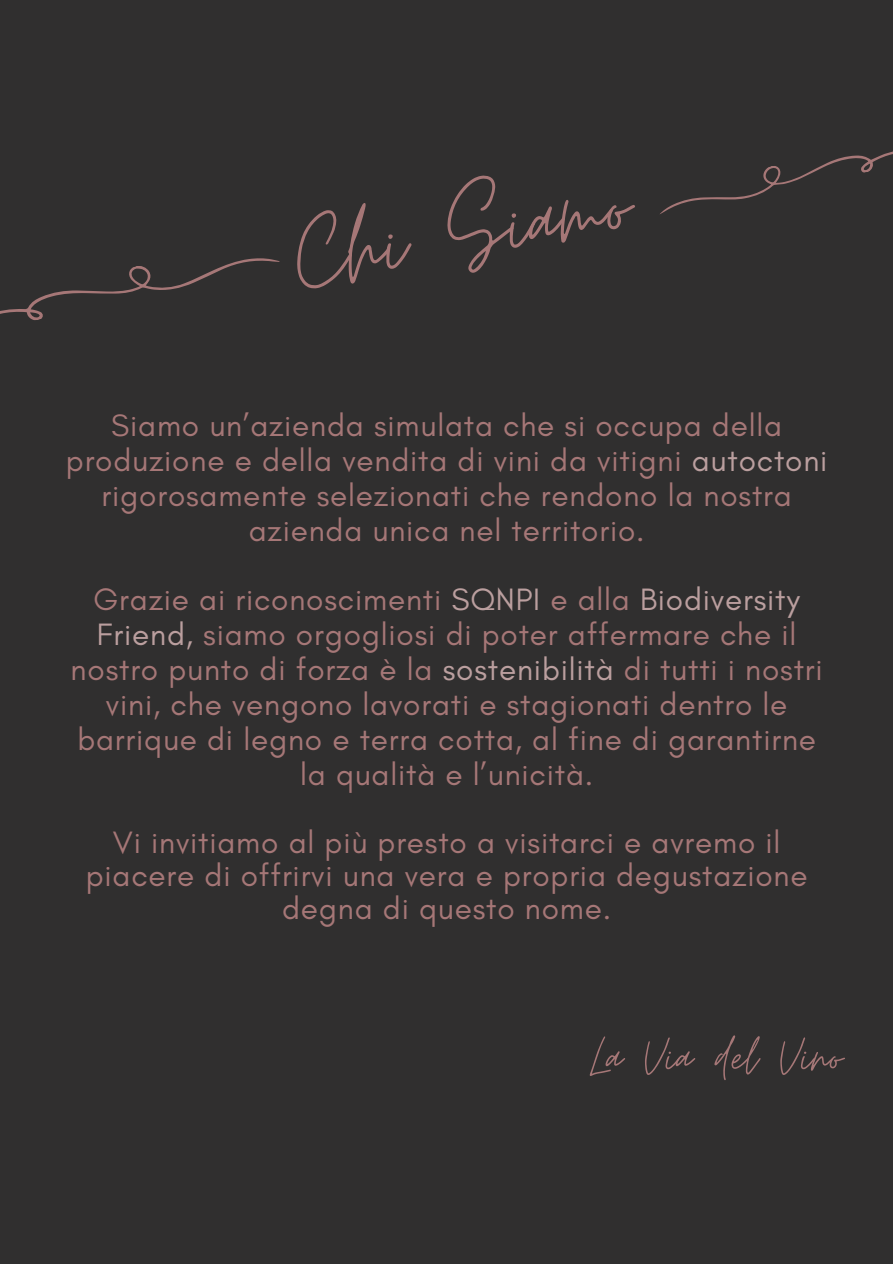
<style>
.page{position:relative;width:893px;height:1264px;background:#fff}
.page>*{position:absolute;margin:0;border:0;box-sizing:border-box;transform-origin:0 0}
.t1{font:116.85px "Moon Time";color:#a67777}
.t2{font:60px "Moon Time";color:#a67777}
.t3{font:31.5px/34.8px "Glacial Indifference";letter-spacing:.025em;color:#a67777;text-align:center}
.s1{color:#bb9f9f}
</style>
<div class="page">
<div style="left:0;top:0;width:892px;height:1263px;background:#302f2f"></div>
<svg style="left:0;top:258px;width:280px;height:63px"></svg>
<svg style="left:660px;top:152px;width:232px;height:62px"></svg>
<h1 class="t1" style="left:284px;top:192px;width:339px;rotate:-10deg">Chi Siamo</h1>
<p class="t3" style="left:66px;top:407px;width:763px">Siamo un’azienda simulata che si occupa della produzione e della vendita di vini da vitigni <span class="s1">autoctoni </span>rigorosamente selezionati che rendono la nostra azienda unica nel territorio.</p>
<p class="t3" style="left:71px;top:582px;width:753px">Grazie ai riconoscimenti <span class="s1">SQNPI</span> e alla <span class="s1">Biodiversity Friend,</span> siamo orgogliosi di poter affermare che il nostro punto di forza è la <span class="s1">sostenibilità</span> di tutti i nostri vini, che vengono lavorati e stagionati dentro le barrique di legno e terra cotta, al fine di garantirne la qualità e l’unicità.</p>
<p class="t3" style="left:86px;top:826px;width:723px;line-height:32.7px">Vi invitiamo al più presto a visitarci e avremo il piacere di offrirvi una vera e propria degustazione degna di questo nome.</p>
<h2 class="t2" style="left:589px;top:1020px;width:254px">La Via del Vino</h2>
</div>
